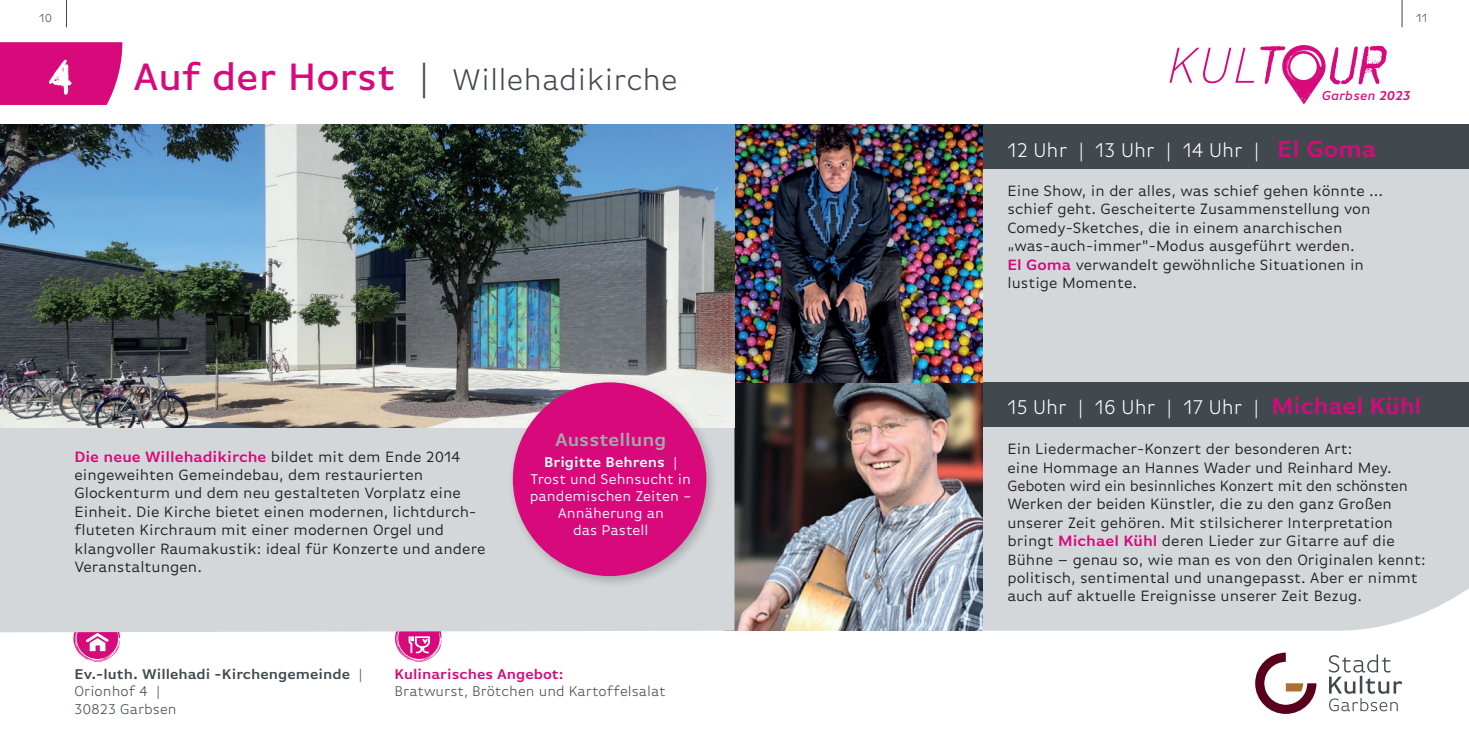
<style>
.page{position:relative;width:1469px;height:735px;background:#fff}
.page>*{position:absolute;margin:0;border:0;box-sizing:border-box;transform-origin:0 0}
.t1{font:50.75px "Octin Spraypaint A Rg";color:#fff}
.t2{font:300 31.5px "Basic Gothic Pro";color:#41494e}
.t3{font:300 21px "Basic Gothic Pro";color:#fff}
.t4{font:600 19.25px "Basic Gothic Pro";color:#a2a9af}
.t5{font:15.75px/18.4px "Basic Gothic Pro";color:#231f20}
.t6{font:14.88px/17.2px "Basic Gothic Pro";color:#fff;text-align:center}
.t7{font:600 14.88px/17.8px "Basic Gothic Pro";color:#41494e}
.t8{font:300 14.88px "Basic Gothic Pro";color:#41494e}
.t9{font:600 14.88px "Basic Gothic Pro";color:#d7097b}
.t10{font:italic 500 13.47px "Basic Gothic Pro";letter-spacing:.01em;color:#d7097b}
.t11{font:300 12.25px "Basic Gothic Pro";color:#41494e}
.s1{font-weight:500;font-size:40.25px;color:#d7097b}
.s2{font-size:40.25px}
.s3{font-weight:600;color:#d7097b}
.s4{font-weight:600}
.s5{font-weight:300}
.s6{font-weight:600;font-size:24.5px;color:#d7097b}
</style>
<div class="page">
<div style="left:982px;top:169px;width:486px;height:461px;background:#d3d7da"></div>
<div style="left:981px;top:124px;width:487px;height:45px;background:#41494e"></div>
<div style="left:981px;top:382px;width:487px;height:45px;background:#41494e"></div>
<img style="left:734px;top:124px;width:248px;height:506px">
<svg style="left:1169px;top:45px;width:218px;height:60px"></svg>
<div style="left:1290px;top:54px;width:26px;height:26px;background:#fff;border-radius:50%"></div>
<svg style="left:73px;top:632px;width:47px;height:29px"></svg>
<svg style="left:395px;top:632px;width:46px;height:29px"></svg>
<div style="left:0;top:427px;width:734px;height:205px;background:#d3d7da"></div>
<svg style="left:66px;top:0;width:1px;height:27px"></svg>
<svg style="left:1401px;top:0;width:1px;height:27px"></svg>
<img style="left:0;top:124px;width:734px;height:303px">
<div style="left:0;top:42px;width:122px;height:63px;background:#d7097b"></div>
<div style="left:506px;top:376px;width:213px;height:212px;background:#231f20;opacity:.25"></div>
<div style="left:513px;top:382px;width:193px;height:193px;background:#d7097b;border-radius:50%"></div>
<svg style="left:1328px;top:654px;width:73px;height:56px"></svg>
<svg style="left:1255px;top:652px;width:61px;height:61px"></svg>
<p class="t11" style="left:39px;top:11px;width:14px">10</p>
<p class="t11" style="left:1416px;top:11px;width:13px">11</p>
<h1 class="t1" style="left:47px;top:48px;width:27px">4</h1>
<h2 class="t2" style="left:133px;top:62px;width:546px"><span class="s1">Auf der Horst</span> <span class="s2">|</span> Willehadikirche</h2>
<p class="t5" style="left:74px;top:447px;width:413px"><span class="s3">Die neue Willehadikirche</span> bildet mit dem Ende 2014 eingeweihten Gemeindebau, dem restaurierten Glockenturm und dem neu gestalteten Vorplatz eine Einheit. Die Kirche bietet einen modernen, lichtdurch&shy;fluteten Kirchraum mit einer modernen Orgel und klangvoller Raumakustik: ideal für Konzerte und andere Veranstaltungen.</p>
<p class="t4" style="left:555px;top:428px;width:113px">Ausstellung</p>
<p class="t6" style="left:530px;top:453px;width:163px"><span class="s4">Brigitte Behrens</span> |<br>Trost und Sehnsucht in pandemischen Zeiten -<br>Annäherung an<br>das Pastell</p>
<p class="t7" style="left:74px;top:664px;width:290px">Ev.-luth. Willehadi -Kirchengemeinde <span class="s5">|<br>Orionhof 4 |<br>30823 Garbsen</span></p>
<p class="t9" style="left:394px;top:664px;width:170px">Kulinarisches Angebot:</p>
<p class="t8" style="left:394px;top:682px;width:273px">Bratwurst, Brötchen und Kartoffelsalat</p>
<p class="t10" style="left:1322px;top:88px;width:90px">Garbsen <span class="s4">2023</span></p>
<h3 class="t3" style="left:1007px;top:138px;width:370px">12 Uhr | 13 Uhr | 14 Uhr | <span class="s6">El Goma</span></h3>
<p class="t5" style="left:1007px;top:181px;width:377px">Eine Show, in der alles, was schief gehen könnte ... schief geht. Gescheiterte Zusammenstellung von Comedy-Sketches, die in einem anarchischen "was-auch-immer"-Modus ausgeführt werden.<br><span class="s3">El Goma</span> verwandelt gewöhnliche Situationen in lustige Momente.</p>
<h3 class="t3" style="left:1007px;top:395px;width:415px">15 Uhr | 16 Uhr | 17 Uhr | <span class="s6">Michael Kühl</span></h3>
<p class="t5" style="left:1007px;top:439px;width:420px">Ein Liedermacher-Konzert der besonderen Art:<br>eine Hommage an Hannes Wader und Reinhard Mey.<br>Geboten wird ein besinnliches Konzert mit den schönsten Werken der beiden Künstler, die zu den ganz Großen unserer Zeit gehören. Mit stilsicherer Interpretation bringt <span class="s3">Michael Kühl</span> deren Lieder zur Gitarre auf die Bühne – genau so, wie man es von den Originalen kennt: politisch, sentimental und unangepasst. Aber er nimmt auch auf aktuelle Ereignisse unserer Zeit Bezug.</p>
</div>
